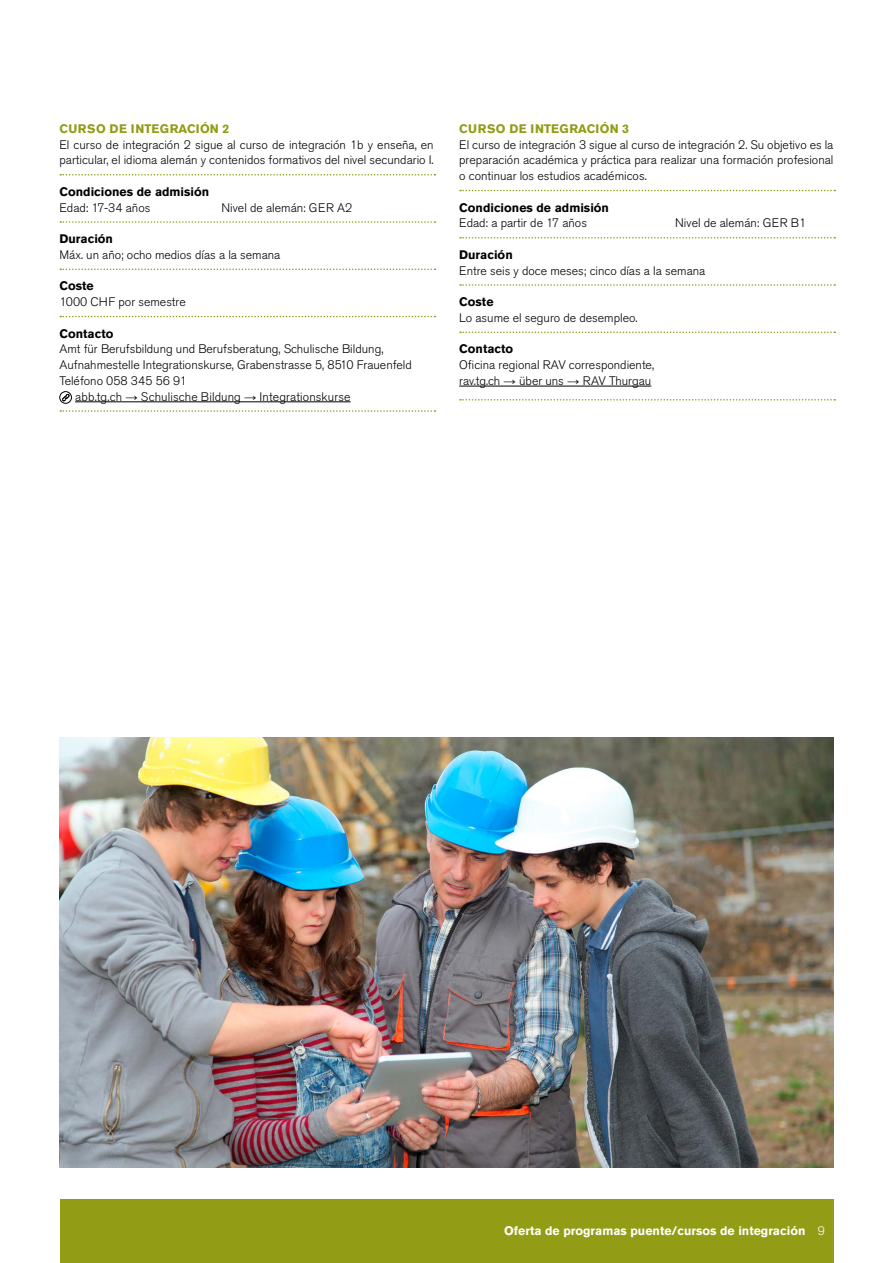
<style>
.page{position:relative;width:893px;height:1263px;background:#fff}
.page>*{position:absolute;margin:0;border:0;box-sizing:border-box;transform-origin:0 0}
.t1{font:300 12.3px/15.8px "Akzidenz Grotesk Pro";color:#000}
.t2{font:700 12.3px "Akzidenz Grotesk Pro";color:#000}
.t3{font:700 12.3px "Akzidenz Grotesk Pro";color:#fff}
.t4{font:700 12.3px "Akzidenz Grotesk Pro";letter-spacing:.03em;color:#929c15}
.s1{font-family:"Arial";font-weight:400}
.s2{font-weight:300}
</style>
<div class="page">
<img style="left:60px;top:737px;width:773px;height:431px">
<hr style="left:75px;top:401px;width:276px;height:1px;background:#000">
<svg style="left:60px;top:174px;width:375px;height:2px"></svg>
<svg style="left:60px;top:221px;width:375px;height:2px"></svg>
<svg style="left:60px;top:269px;width:375px;height:1px"></svg>
<svg style="left:60px;top:316px;width:375px;height:1px"></svg>
<div style="left:60px;top:391px;width:12px;height:13px;border:1px solid #000;border-radius:50%"></div>
<svg style="left:62px;top:394px;width:8px;height:7px"></svg>
<svg style="left:60px;top:410px;width:375px;height:2px"></svg>
<hr style="left:459px;top:386px;width:192px;height:1px;background:#000">
<svg style="left:460px;top:190px;width:375px;height:1px"></svg>
<svg style="left:460px;top:237px;width:375px;height:2px"></svg>
<svg style="left:460px;top:284px;width:375px;height:2px"></svg>
<svg style="left:460px;top:332px;width:375px;height:1px"></svg>
<svg style="left:460px;top:399px;width:375px;height:2px"></svg>
<div style="left:60px;top:1199px;width:773px;height:64px;background:#929c15"></div>
<p class="t4" style="left:60px;top:120px;width:171px">CURSO DE INTEGRACIÓN 2</p>
<p class="t1" style="left:60px;top:136px;width:376px">El curso de integración 2 sigue al curso de integración 1b y enseña, en particular, el idioma alemán y contenidos formativos del nivel secundario I.</p>
<p class="t2" style="left:60px;top:183px;width:151px">Condiciones de admisión</p>
<p class="t1" style="left:60px;top:199px;width:92px">Edad: 17-34 años</p>
<p class="t1" style="left:222px;top:199px;width:132px">Nivel de alemán: GER A2</p>
<p class="t2" style="left:60px;top:231px;width:55px">Duración</p>
<p class="t1" style="left:60px;top:247px;width:222px">Máx. un año; ocho medios días a la semana</p>
<p class="t2" style="left:60px;top:278px;width:36px">Coste</p>
<p class="t1" style="left:60px;top:294px;width:128px">1000 CHF por semestre</p>
<p class="t2" style="left:60px;top:325px;width:55px">Contacto</p>
<p class="t1" style="left:60px;top:341px;width:325px">Amt für Berufsbildung und Berufsberatung, Schulische Bildung,</p>
<p class="t1" style="left:60px;top:357px;width:354px">Aufnahmestelle Integrationskurse, Grabenstrasse 5, 8510 Frauenfeld</p>
<p class="t1" style="left:60px;top:373px;width:129px">Teléfono 058 345 56 91</p>
<p class="t1" style="left:75px;top:388px;width:277px">abb.tg.ch <span class="s1">→</span> Schulische Bildung <span class="s1">→</span> Integrationskurse</p>
<p class="t4" style="left:459px;top:120px;width:171px">CURSO DE INTEGRACIÓN 3</p>
<p class="t1" style="left:459px;top:136px;width:376px;text-align:justify">El curso de integración 3 sigue al curso de integración 2. Su objetivo es la preparación académica y práctica para realizar una formación profesional o continuar los estudios académicos.</p>
<p class="t2" style="left:459px;top:199px;width:151px">Condiciones de admisión</p>
<p class="t1" style="left:459px;top:215px;width:129px">Edad: a partir de 17 años</p>
<p class="t1" style="left:675px;top:215px;width:133px">Nivel de alemán: GER B1</p>
<p class="t2" style="left:459px;top:246px;width:55px">Duración</p>
<p class="t1" style="left:459px;top:262px;width:248px">Entre seis y doce meses; cinco días a la semana</p>
<p class="t2" style="left:459px;top:294px;width:36px">Coste</p>
<p class="t1" style="left:459px;top:310px;width:180px">Lo asume el seguro de desempleo.</p>
<p class="t2" style="left:459px;top:341px;width:55px">Contacto</p>
<p class="t1" style="left:459px;top:357px;width:196px">Oficina regional RAV correspondiente, rav.tg.ch <span class="s1">→</span> über uns <span class="s1">→</span> RAV Thurgau</p>
<p class="t3" style="left:504px;top:1223px;width:322px">Oferta de programas puente/cursos de integración <span class="s2">9</span></p>
</div>
